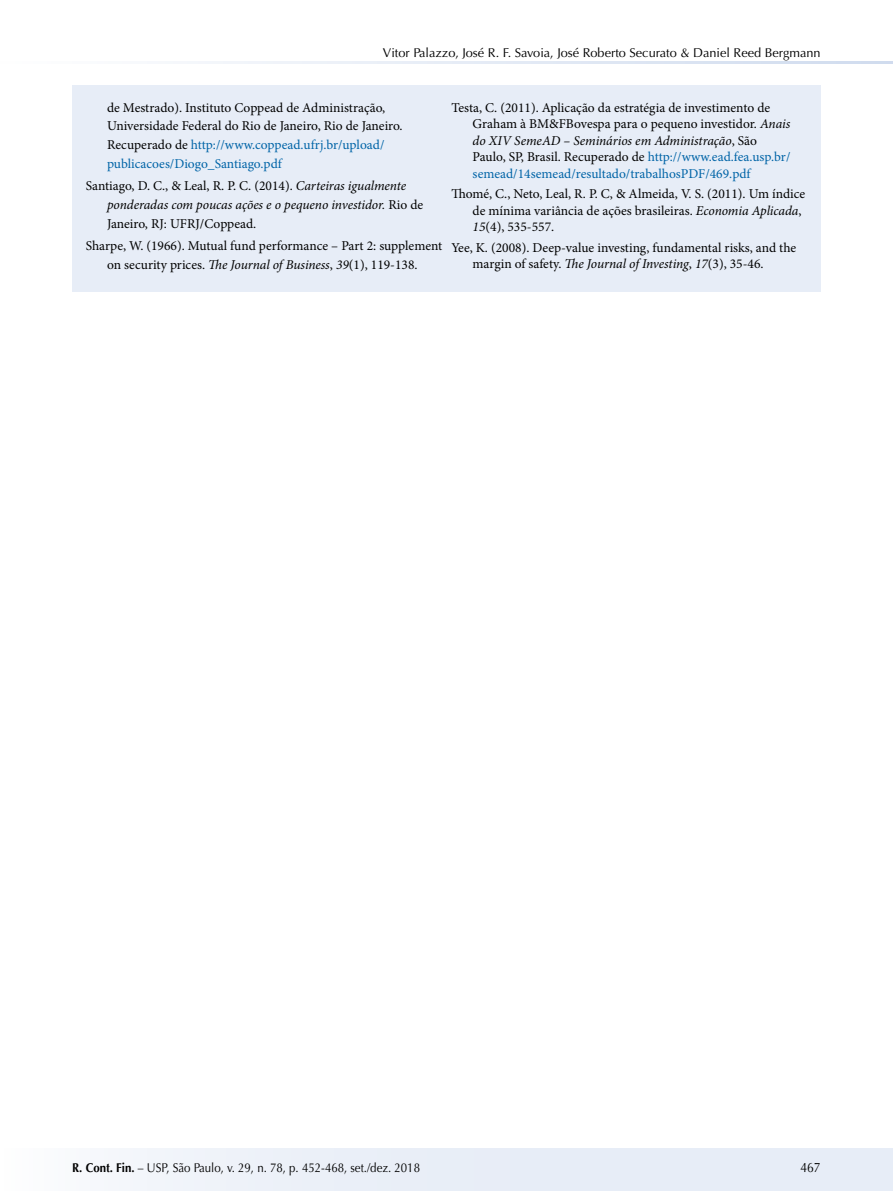
<style>
.page{position:relative;width:893px;height:1191px;background:#fff}
.page>*{position:absolute;margin:0;border:0;box-sizing:border-box;transform-origin:0 0}
.t1{font:13.5px/16.5px "Minion Pro";color:#000}
.t2{font:italic 13.5px/18.6px "Minion Pro";letter-spacing:-.005em;color:#000}
.t3{font:13.5px "Optima LT Std";color:#000;scale:.9 1}
.t4{font:12.75px "Optima LT Std";color:#000}
.t5{font:12.75px "Optima LT Std";color:#000;scale:.9 1}
.s1{color:#0064a7}
.s2{font-style:normal}
.s3{font-style:italic}
.s4{font-weight:700}
</style>
<div class="page">
<div style="left:0;top:1148px;width:893px;height:43px;background:#e7edf7"></div>
<hr style="left:0;top:61px;width:893px;height:3px;background:#cfdbee">
<div style="left:72px;top:85px;width:749px;height:206px;background:#e7edf7"></div>
<p class="t4" style="left:383px;top:45px;width:439px">Vitor Palazzo, José R. F. Savoia, José Roberto Securato &amp; Daniel Reed Bergmann</p>
<p class="t1" style="left:107px;top:98px;width:297px;line-height:18.6px">de Mestrado). Instituto Coppead de Administração, Universidade Federal do Rio de Janeiro, Rio de Janeiro.<br>Recuperado de <span class="s1">http://www.coppead.ufrj.br/upload/ publicacoes/Diogo_Santiago.pdf</span></p>
<p class="t2" style="left:107px;top:177px;width:318px;text-indent:-21px"><span class="s2">Santiago, D. C., &amp; Leal, R. P. C. (2014).</span> Carteiras igualmente ponderadas com poucas ações e o pequeno investidor. <span class="s2">Rio de<br>Janeiro, RJ: UFRJ/Coppead.</span></p>
<p class="t1" style="left:86px;top:237px;width:358px;line-height:18.6px;text-align:center">Sharpe, W. (1966). Mutual fund performance – Part 2: supplement on security prices. <span class="s3">The Journal of Business</span>, <span class="s3">39</span>(1), 119-138.</p>
<p class="t1" style="left:473px;top:99px;width:319px;text-indent:-21px">Testa, C. (2011). Aplicação da estratégia de investimento de Graham à BM&amp;FBovespa para o pequeno investidor. <span class="s3">Anais do XIV SemeAD – Seminários em Administração</span>, São Paulo, SP, Brasil. Recuperado de <span class="s1">http://www.ead.fea.usp.br/ semead/14semead/resultado/trabalhosPDF/469.pdf</span></p>
<p class="t1" style="left:473px;top:186px;width:334px;text-indent:-21px">Thomé, C., Neto, Leal, R. P. C, &amp; Almeida, V. S. (2011). Um índice de mínima variância de ações brasileiras. <span class="s3">Economia Aplicada</span>,<br><span class="s3">15</span>(4), 535-557.</p>
<p class="t1" style="left:473px;top:239px;width:325px;text-indent:-21px">Yee, K. (2008). Deep-value investing, fundamental risks, and the margin of safety. <span class="s3">The Journal of Investing</span>, <span class="s3">17</span>(3), 35-46.</p>
<p class="t5" style="left:72px;top:1160px;width:388px"><span class="s4">R. Cont. Fin.</span> – USP, São Paulo, v. 29, n. 78, p. 452-468, set./dez. 2018</p>
<p class="t3" style="left:800px;top:1160px;width:24px">467</p>
</div>
